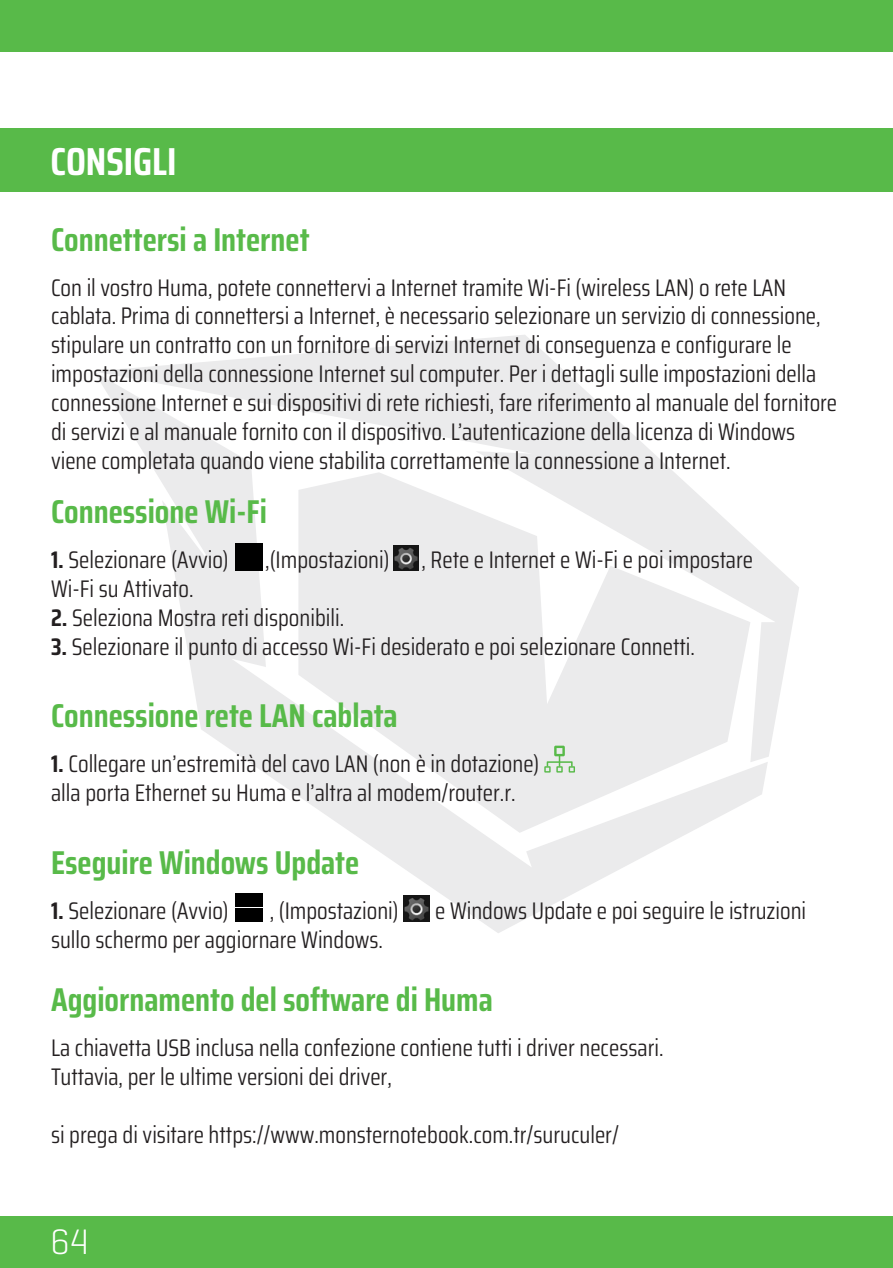
<style>
.page{position:relative;width:893px;height:1268px;background:#fff}
.page>*{position:absolute;margin:0;border:0;box-sizing:border-box;transform-origin:0 0}
.Başlık_Lvl-2{font:700 39px "Saira Condensed";color:#fff}
.t1{font:300 36px "Geogrotesque";color:#fff}
.Başlık_Lvl-2-2{font:700 33px "Saira Condensed";color:#58ba49}
.t2{font:24px/28.8px "Saira Condensed";color:#231f20}
.s1{font-weight:700}
</style>
<div class="page">
<div style="left:0;top:1216px;width:893px;height:51px;background:#58ba49"></div>
<svg style="left:104px;top:335px;width:695px;height:422px"></svg>
<svg style="left:94px;top:371px;width:674px;height:562px"></svg>
<svg style="left:298px;top:472px;width:452px;height:360px;fill:#ebebec"></svg>
<div style="left:0;top:0;width:893px;height:51px;background:#58ba49"></div>
<div style="left:0;top:129px;width:893px;height:63px;background:#58ba49"></div>
<img style="left:393px;top:545px;width:26px;height:26px">
<svg style="left:544px;top:766px;width:7px;height:6px"></svg>
<svg style="left:546px;top:745px;width:29px;height:27px"></svg>
<img style="left:404px;top:895px;width:25px;height:26px">
<div style="left:235px;top:893px;width:13px;height:13px;background:#000"></div>
<div style="left:250px;top:893px;width:13px;height:13px;background:#000"></div>
<div style="left:235px;top:907px;width:13px;height:14px;background:#000"></div>
<div style="left:250px;top:907px;width:13px;height:14px;background:#000"></div>
<div style="left:235px;top:542px;width:13px;height:14px;background:#000"></div>
<div style="left:250px;top:542px;width:13px;height:14px;background:#000"></div>
<div style="left:235px;top:557px;width:13px;height:14px;background:#000"></div>
<div style="left:250px;top:557px;width:13px;height:14px;background:#000"></div>
<hr style="left:892px;top:636px;width:1px;height:63px;background:#58ba49">
<p class="Başlık_Lvl-2" style="left:50px;top:130px;width:128px">CONSIGLI</p>
<p class="Başlık_Lvl-2-2" style="left:51px;top:212px;width:260px">Connettersi a Internet</p>
<p class="t2" style="left:51px;top:272px;width:788px">Con il vostro Huma, potete connettervi a Internet tramite Wi-Fi (wireless LAN) o rete LAN cablata. Prima di connettersi a Internet, è necessario selezionare un servizio di connessione, stipulare un contratto con un fornitore di servizi Internet di conseguenza e configurare le impostazioni della connessione Internet sul computer. Per i dettagli sulle impostazioni della connessione Internet e sui dispositivi di rete richiesti, fare riferimento al manuale del fornitore di servizi e al manuale fornito con il dispositivo. L’autenticazione della licenza di Windows viene completata quando viene stabilita correttamente la connessione a Internet.</p>
<p class="Başlık_Lvl-2-2" style="left:51px;top:485px;width:217px">Connessione Wi-Fi</p>
<p class="t2" style="left:51px;top:544px;width:179px"><span class="s1">1.</span> Selezionare (Avvio)</p>
<p class="t2" style="left:265px;top:544px;width:126px">,(Impostazioni)</p>
<p class="t2" style="left:421px;top:544px;width:333px">, Rete e Internet e Wi-Fi e poi impostare</p>
<p class="t2" style="left:51px;top:573px;width:144px">Wi-Fi su Attivato.</p>
<p class="t2" style="left:51px;top:602px;width:295px"><span class="s1">2.</span> Seleziona Mostra reti disponibili.</p>
<p class="t2" style="left:51px;top:631px;width:646px"><span class="s1">3.</span> Selezionare il punto di accesso Wi-Fi desiderato e poi selezionare Connetti.</p>
<p class="Başlık_Lvl-2-2" style="left:51px;top:688px;width:348px">Connessione rete LAN cablata</p>
<p class="t2" style="left:51px;top:748px;width:490px"><span class="s1">1.</span> Collegare un’estremità del cavo LAN (non è in dotazione)</p>
<p class="t2" style="left:51px;top:777px;width:466px">alla porta Ethernet su Huma e l’altra al modem/router.r.</p>
<p class="Başlık_Lvl-2-2" style="left:51px;top:835px;width:310px">Eseguire Windows Update</p>
<p class="t2" style="left:51px;top:895px;width:179px"><span class="s1">1.</span> Selezionare (Avvio)</p>
<p class="t2" style="left:270px;top:895px;width:130px">, (Impostazioni)</p>
<p class="t2" style="left:435px;top:895px;width:373px">e Windows Update e poi seguire le istruzioni</p>
<p class="t2" style="left:51px;top:923px;width:333px">sullo schermo per aggiornare Windows.</p>
<p class="Başlık_Lvl-2-2" style="left:51px;top:972px;width:443px">Aggiornamento del software di Huma</p>
<p class="t2" style="left:51px;top:1032px;width:614px">La chiavetta USB inclusa nella confezione contiene tutti i driver necessari.</p>
<p class="t2" style="left:51px;top:1061px;width:342px">Tuttavia, per le ultime versioni dei driver,</p>
<p class="t2" style="left:51px;top:1118px;width:569px">si prega di visitare https://www.monsternotebook.com.tr/suruculer/</p>
<h2 class="t1" style="left:50px;top:1219px;width:40px">64</h2>
</div>
